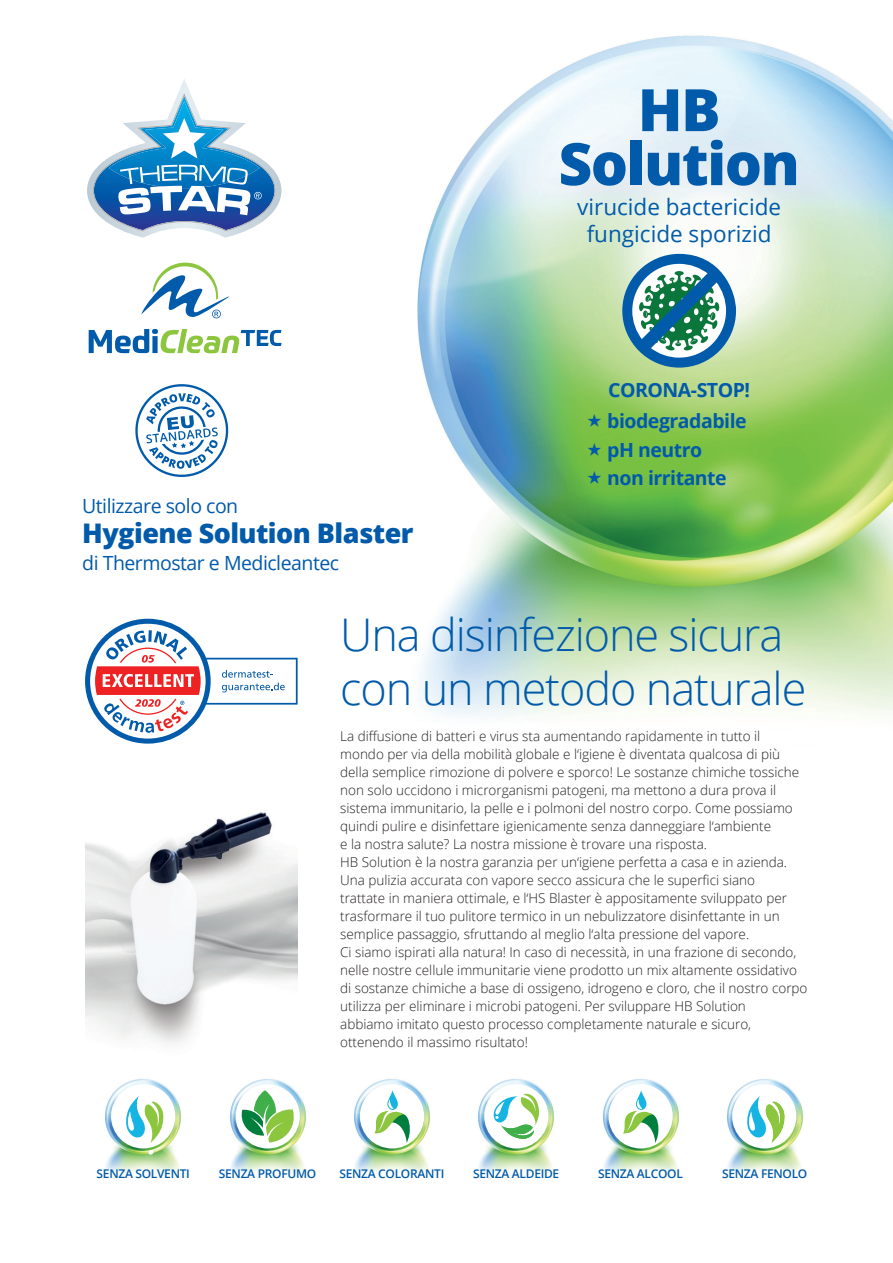
<style>
.page{position:relative;width:893px;height:1263px;background:#fff}
.page>*{position:absolute;margin:0;border:0;box-sizing:border-box;transform-origin:0 0}
.t1{font:800 58.5px/54px "Open Sans";letter-spacing:-.025em;color:#015aaa;text-align:center}
.t2{font:300 45px/54px "Open Sans";letter-spacing:-.025em;color:#015aaa}
.t3{font:800 27px "Open Sans";letter-spacing:-.02em;color:#015aaa}
.t4{font:22.5px/27px "Open Sans";color:#015aaa;text-align:center}
.t5{font:700 19.5px/28.5px "Open Sans";letter-spacing:-.025em;color:#015aaa}
.t6{font:19.5px "Open Sans";letter-spacing:-.025em;color:#015aaa}
.t7{font:300 13.5px/18px "Open Sans";color:#231f20}
.t8{font:600 12px "Open Sans";letter-spacing:-.025em;color:#015aaa}
</style>
<div class="page">
<img style="left:281px;top:35px;width:612px;height:682px">
<img style="left:85px;top:812px;width:213px;height:232px">
<svg style="left:85px;top:619px;width:213px;height:125px"></svg>
<svg style="left:89px;top:329px;width:193px;height:24px"></svg>
<svg style="left:141px;top:263px;width:88px;height:55px"></svg>
<svg style="left:87px;top:79px;width:194px;height:159px"></svg>
<svg style="left:622px;top:254px;width:114px;height:114px"></svg>
<svg style="left:135px;top:384px;width:94px;height:93px"></svg>
<img style="left:230px;top:1079px;width:76px;height:93px">
<div style="left:236px;top:1084px;width:64px;height:64px;background:#fff;border-radius:50%"></div>
<svg style="left:241px;top:1090px;width:54px;height:52px"></svg>
<img style="left:105px;top:1079px;width:76px;height:93px">
<div style="left:111px;top:1084px;width:64px;height:64px;background:#fff;border-radius:50%"></div>
<svg style="left:125px;top:1095px;width:39px;height:48px"></svg>
<img style="left:727px;top:1079px;width:76px;height:93px">
<div style="left:732px;top:1084px;width:64px;height:64px;background:#fff;border-radius:50%"></div>
<svg style="left:747px;top:1095px;width:38px;height:48px"></svg>
<img style="left:354px;top:1079px;width:76px;height:93px">
<div style="left:360px;top:1084px;width:64px;height:64px;background:#fff;border-radius:50%"></div>
<svg style="left:374px;top:1090px;width:37px;height:53px"></svg>
<img style="left:478px;top:1079px;width:76px;height:93px">
<div style="left:484px;top:1084px;width:64px;height:64px;background:#fff;border-radius:50%"></div>
<svg style="left:492px;top:1094px;width:47px;height:45px"></svg>
<img style="left:603px;top:1079px;width:76px;height:93px">
<div style="left:609px;top:1084px;width:64px;height:64px;background:#fff;border-radius:50%"></div>
<svg style="left:623px;top:1090px;width:37px;height:53px"></svg>
<svg style="left:148px;top:1149px;width:6px;height:6px"></svg>
<svg style="left:588px;top:414px;width:13px;height:13px"></svg>
<svg style="left:588px;top:442px;width:13px;height:13px"></svg>
<svg style="left:588px;top:471px;width:13px;height:13px"></svg>
<h1 class="t1" style="left:558px;top:80px;width:243px">HB<br>Solution</h1>
<h3 class="t4" style="left:577px;top:192px;width:205px">virucide bactericide fungicide sporizid</h3>
<h3 class="t5" style="left:608px;top:375px;width:143px">CORONA-STOP!</h3>
<h3 class="t6" style="left:82px;top:493px;width:158px">Utilizzare solo con</h3>
<h3 class="t3" style="left:82px;top:513px;width:333px">Hygiene Solution Blaster</h3>
<h3 class="t6" style="left:82px;top:550px;width:258px">di Thermostar e Medicleantec</h3>
<h3 class="t5" style="left:607px;top:406px;width:141px">biodegradabile pH neutro<br>non irritante</h3>
<h2 class="t2" style="left:340px;top:606px;width:468px">Una disinfezione sicura con un metodo naturale</h2>
<p class="t7" style="left:340px;top:727px;width:469px">La diffusione di batteri e virus sta aumentando rapidamente in tutto il<br>mondo per via della mobilità globale e l‘igiene è diventata qualcosa di più della semplice rimozione di polvere e sporco! Le sostanze chimiche tossiche non solo uccidono i microrganismi patogeni, ma mettono a dura prova il sistema immunitario, la pelle e i polmoni del nostro corpo. Come possiamo quindi pulire e disinfettare igienicamente senza danneggiare l‘ambiente<br>e la nostra salute? La nostra missione è trovare una risposta.<br>HB Solution è la nostra garanzia per un‘igiene perfetta a casa e in azienda.<br>Una pulizia accurata con vapore secco assicura che le superfici siano<br>trattate in maniera ottimale, e l‘HS Blaster è appositamente sviluppato per trasformare il tuo pulitore termico in un nebulizzatore disinfettante in un semplice passaggio, sfruttando al meglio l‘alta pressione del vapore.<br>Ci siamo ispirati alla natura! In caso di necessità, in una frazione di secondo, nelle nostre cellule immunitarie viene prodotto un mix altamente ossidativo di sostanze chimiche a base di ossigeno, idrogeno e cloro, che il nostro corpo utilizza per eliminare i microbi patogeni. Per sviluppare HB Solution<br>abbiamo imitato questo processo completamente naturale e sicuro, ottenendo il massimo risultato!</p>
<p class="t8" style="left:97px;top:1166px;width:95px">SENZA SOLVENTI</p>
<p class="t8" style="left:219px;top:1166px;width:99px">SENZA PROFUMO</p>
<p class="t8" style="left:339px;top:1166px;width:106px">SENZA COLORANTI</p>
<p class="t8" style="left:473px;top:1166px;width:88px">SENZA ALDEIDE</p>
<p class="t8" style="left:598px;top:1166px;width:86px">SENZA ALCOOL</p>
<p class="t8" style="left:722px;top:1166px;width:87px">SENZA FENOLO</p>
</div>
